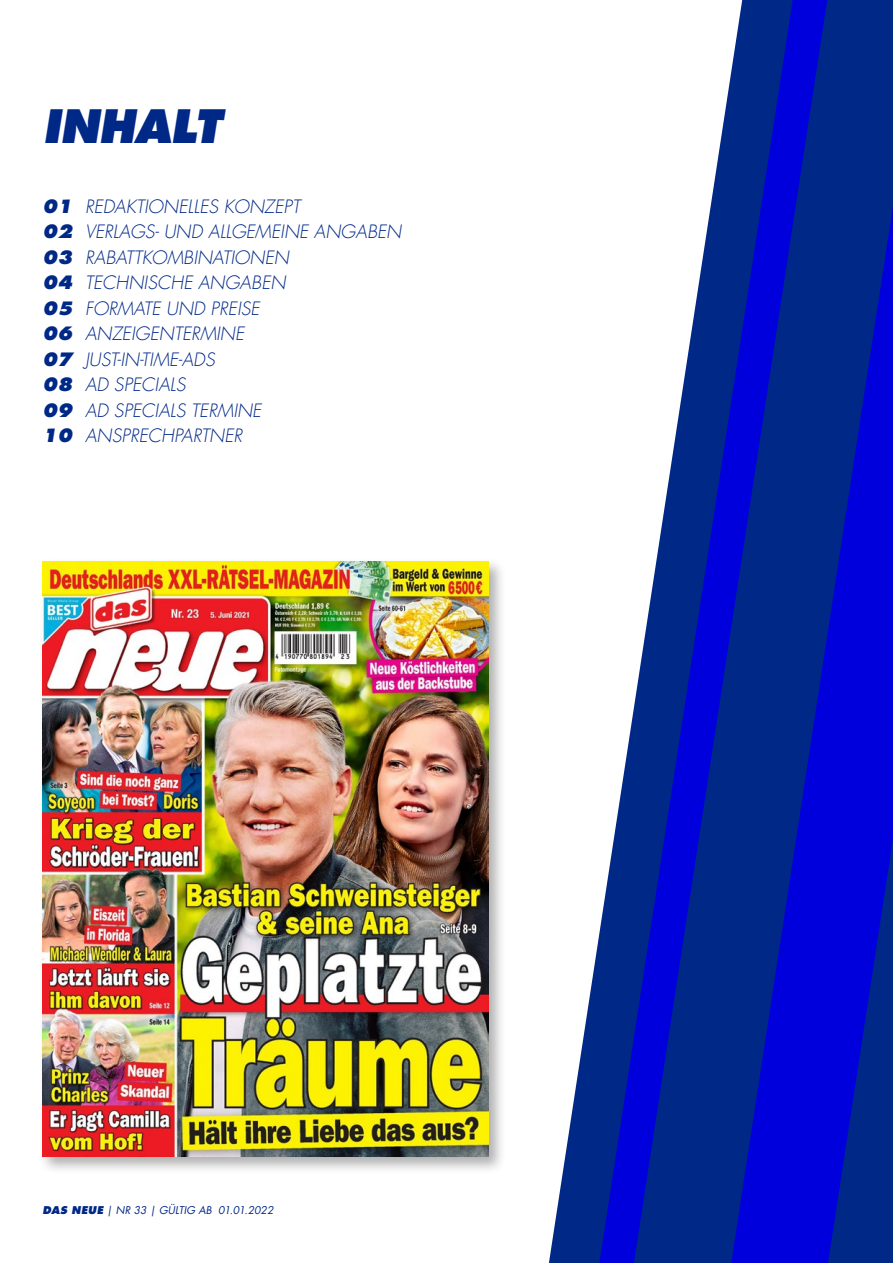
<style>
.page{position:relative;width:893px;height:1263px;background:#fff}
.page>*{position:absolute;margin:0;border:0;box-sizing:border-box;transform-origin:0 0}
.t1{font:italic 800 45px "Futura Com";letter-spacing:-.02em;color:#002887}
.t2{font:italic 300 18px/25.5px "Futura Com";color:#002887}
.t3{font:italic 10.5px "Futura Com";color:#002887}
.s1{font-weight:800}
</style>
<div class="page">
<div style="left:39px;top:557px;width:467px;height:617px;background:#231f20;opacity:.35"></div>
<img style="left:43px;top:561px;width:446px;height:596px">
<svg style="left:549px;top:0;width:344px;height:1263px"></svg>
<svg style="left:827px;top:206px;width:66px;height:1057px;background:#0010b9"></svg>
<svg style="left:599px;top:0;width:228px;height:1263px;fill:#002887"></svg>
<h1 class="t1" style="left:43px;top:96px;width:180px">INHALT</h1>
<p class="t2" style="left:43px;top:193px;width:360px"><span class="s1">01</span> REDAKTIONELLES KONZEPT<br><span class="s1">02</span> VERLAGS- UND ALLGEMEINE ANGABEN<br><span class="s1">03</span> RABATTKOMBINATIONEN<br><span class="s1">04</span> TECHNISCHE ANGABEN<br><span class="s1">05</span> FORMATE UND PREISE<br><span class="s1">06</span> ANZEIGENTERMINE<br><span class="s1">07</span> JUST-IN-TIME-ADS<br><span class="s1">08</span> AD SPECIALS<br><span class="s1">09</span> AD SPECIALS TERMINE<br><span class="s1">10</span> ANSPRECHPARTNER</p>
<p class="t3" style="left:43px;top:1203px;width:232px"><span class="s1">DAS NEUE</span> | NR 33 | GÜLTIG AB 01.01.2022</p>
</div>
